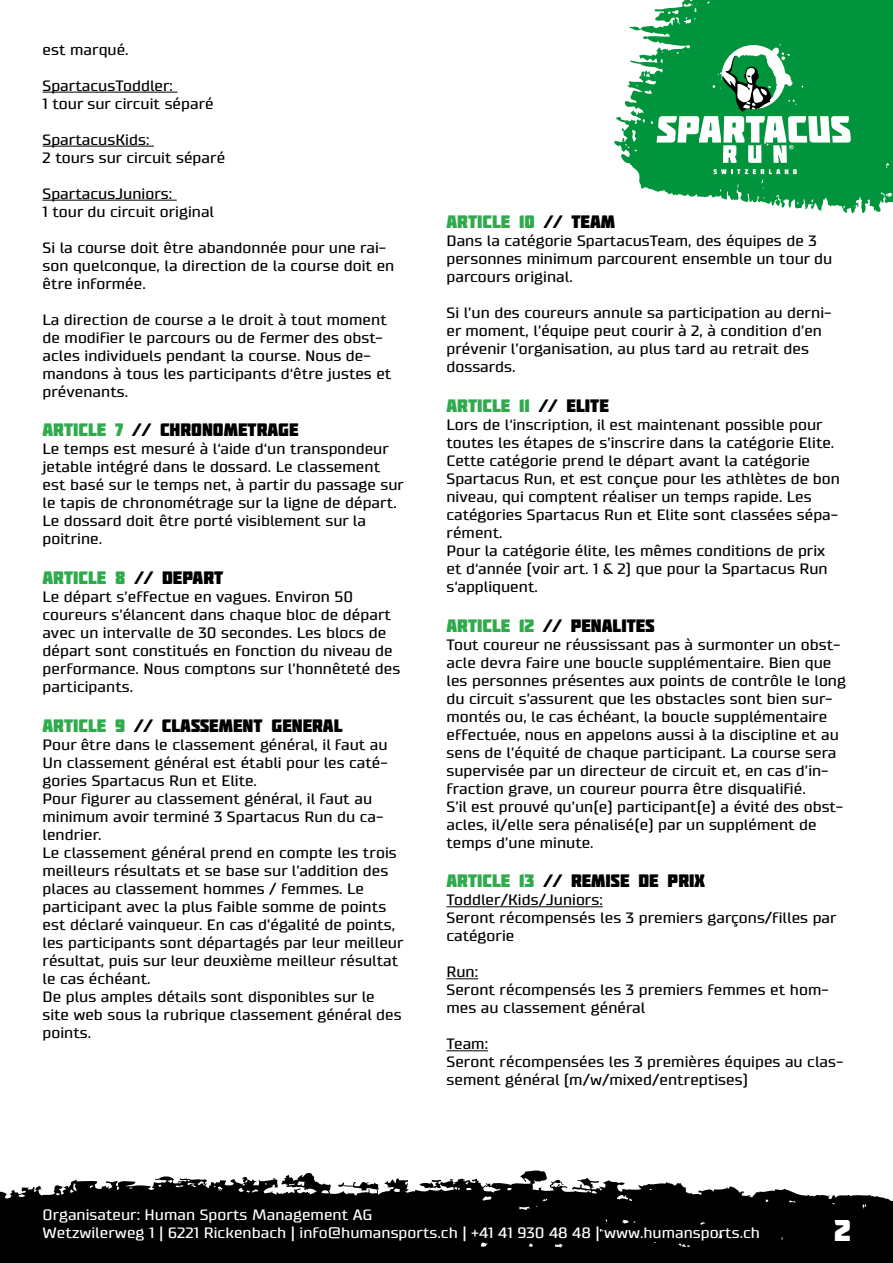
<style>
.page{position:relative;width:893px;height:1263px;background:#fff}
.page>*{position:absolute;margin:0;border:0;box-sizing:border-box;transform-origin:0 0}
.t1{font:30px "Molot";color:#fff}
.t2{font:18px "Molot";color:#000}
.t3{font:18px "Molot";color:#30aa4d}
.t4{font:15px/18px "Supermolot";color:#000}
.t5{font:15px/18px "Supermolot";color:#fff}
.s1{color:#30aa4d}
.s2{color:#000}
</style>
<div class="page">
<svg style="left:0;top:1170px;width:893px;height:93px;fill:#000"></svg>
<svg style="left:614px;top:0;width:279px;height:214px;fill:#00943c"></svg>
<svg style="left:714px;top:169px;width:83px;height:5px"></svg>
<svg style="left:657px;top:44px;width:194px;height:119px"></svg>
<hr style="left:43px;top:92px;width:135px;height:1px;background:#000">
<hr style="left:43px;top:146px;width:111px;height:1px;background:#000">
<hr style="left:43px;top:200px;width:134px;height:1px;background:#000">
<hr style="left:446px;top:906px;width:157px;height:1px;background:#000">
<hr style="left:446px;top:978px;width:32px;height:1px;background:#000">
<hr style="left:446px;top:1050px;width:42px;height:1px;background:#000">
<p class="t4" style="left:43px;top:41px;width:88px">est marqué.</p>
<p class="t4" style="left:43px;top:77px;width:173px">SpartacusToddler:<br>1 tour sur circuit séparé</p>
<p class="t4" style="left:43px;top:131px;width:184px">SpartacusKids:<br>2 tours sur circuit séparé</p>
<p class="t4" style="left:43px;top:185px;width:173px">SpartacusJuniors:<br>1 tour du circuit original</p>
<p class="t4" style="left:43px;top:239px;width:353px">Si la course doit être abandonnée pour une rai&shy;son quelconque, la direction de la course doit en être informée.</p>
<p class="t4" style="left:43px;top:311px;width:350px">La direction de course a le droit à tout moment de modifier le parcours ou de fermer des obst&shy;acles individuels pendant la course. Nous de&shy;mandons à tous les participants d‘être justes et prévenants.</p>
<p class="t2" style="left:43px;top:419px;width:258px"><span class="s1">ARTICLE 7</span> // CHRONOMETRAGE</p>
<p class="t4" style="left:43px;top:440px;width:363px">Le temps est mesuré à l‘aide d‘un transpondeur jetable intégré dans le dossard. Le classement est basé sur le temps net, à partir du passage sur le tapis de chronométrage sur la ligne de départ.<br>Le dossard doit être porté visiblement sur la poitrine.</p>
<p class="t3" style="left:43px;top:567px;width:182px">ARTICLE 8 <span class="s2">// DEPART</span></p>
<p class="t4" style="left:43px;top:588px;width:359px">Le départ s’effectue en vagues. Environ 50 coureurs s’élancent dans chaque bloc de départ avec un intervalle de 30 secondes. Les blocs de départ sont constitués en fonction du niveau de performance. Nous comptons sur l’honnêteté des participants.</p>
<p class="t2" style="left:43px;top:714px;width:302px"><span class="s1">ARTICLE 9</span> // CLASSEMENT GENERAL</p>
<p class="t4" style="left:43px;top:735px;width:363px">Pour être dans le classement général, il faut au Un classement général est établi pour les caté&shy;gories Spartacus Run et Elite.<br>Pour figurer au classement général, il faut au minimum avoir terminé 3 Spartacus Run du ca&shy;lendrier.<br>Le classement général prend en compte les trois meilleurs résultats et se base sur l’addition des places au classement hommes / femmes. Le participant avec la plus faible somme de points est déclaré vainqueur. En cas d’égalité de points, les participants sont départagés par leur meilleur résultat, puis sur leur deuxième meilleur résultat le cas échéant.<br>De plus amples détails sont disponibles sur le site web sous la rubrique classement général des points.</p>
<p class="t3" style="left:446px;top:211px;width:170px">ARTICLE 10 <span class="s2">// TEAM</span></p>
<p class="t4" style="left:446px;top:232px;width:387px">Dans la catégorie SpartacusTeam, des équipes de 3 personnes minimum parcourent ensemble un tour du parcours original.</p>
<p class="t4" style="left:446px;top:304px;width:386px">Si l’un des coureurs annule sa participation au derni&shy;er moment, l’équipe peut courir à 2, à condition d’en prévenir l’organisation, au plus tard au retrait des dossards.</p>
<p class="t3" style="left:446px;top:395px;width:164px">ARTICLE 11 <span class="s2">// ELITE</span></p>
<p class="t4" style="left:446px;top:416px;width:395px">Lors de l‘inscription, il est maintenant possible pour toutes les étapes de s’inscrire dans la catégorie Elite.<br>Cette catégorie prend le départ avant la catégorie Spartacus Run, et est conçue pour les athlètes de bon niveau, qui comptent réaliser un temps rapide. Les catégories Spartacus Run et Elite sont classées sépa&shy;rément.<br>Pour la catégorie élite, les mêmes conditions de prix et d‘année (voir art. 1 &amp; 2) que pour la Spartacus Run s‘appliquent.</p>
<p class="t2" style="left:446px;top:615px;width:210px"><span class="s1">ARTICLE 12</span> // PENALITES</p>
<p class="t4" style="left:446px;top:636px;width:401px">Tout coureur ne réussissant pas à surmonter un obst&shy;acle devra faire une boucle supplémentaire. Bien que les personnes présentes aux points de contrôle le long du circuit s’assurent que les obstacles sont bien sur&shy;montés ou, le cas échéant, la boucle supplémentaire effectuée, nous en appelons aussi à la discipline et au sens de l’équité de chaque participant. La course sera supervisée par un directeur de circuit et, en cas d’in&shy;fraction grave, un coureur pourra être disqualifié.<br>S’il est prouvé qu’un(e) participant(e) a évité des obst&shy;acles, il/elle sera pénalisé(e) par un supplément de temps d’une minute.</p>
<p class="t2" style="left:446px;top:870px;width:260px"><span class="s1">ARTICLE 13</span> // REMISE DE PRIX</p>
<p class="t4" style="left:446px;top:891px;width:392px">Toddler/Kids/Juniors:<br>Seront récompensés les 3 premiers garçons/filles par catégorie</p>
<p class="t4" style="left:446px;top:963px;width:384px">Run:<br>Seront récompensés les 3 premiers femmes et hom&shy;mes au classement général</p>
<p class="t4" style="left:446px;top:1035px;width:399px">Team:<br>Seront récompensées les 3 premières équipes au clas&shy;sement général (m/w/mixed/entreptises)</p>
<p class="t5" style="left:43px;top:1206px;width:719px">Organisateur: Human Sports Management AG<br>Wetzwilerweg 1 | 6221 Rickenbach | info@humansports.ch | +41 41 930 48 48 | www.humansports.ch</p>
<h1 class="t1" style="left:834px;top:1213px;width:18px">2</h1>
</div>
